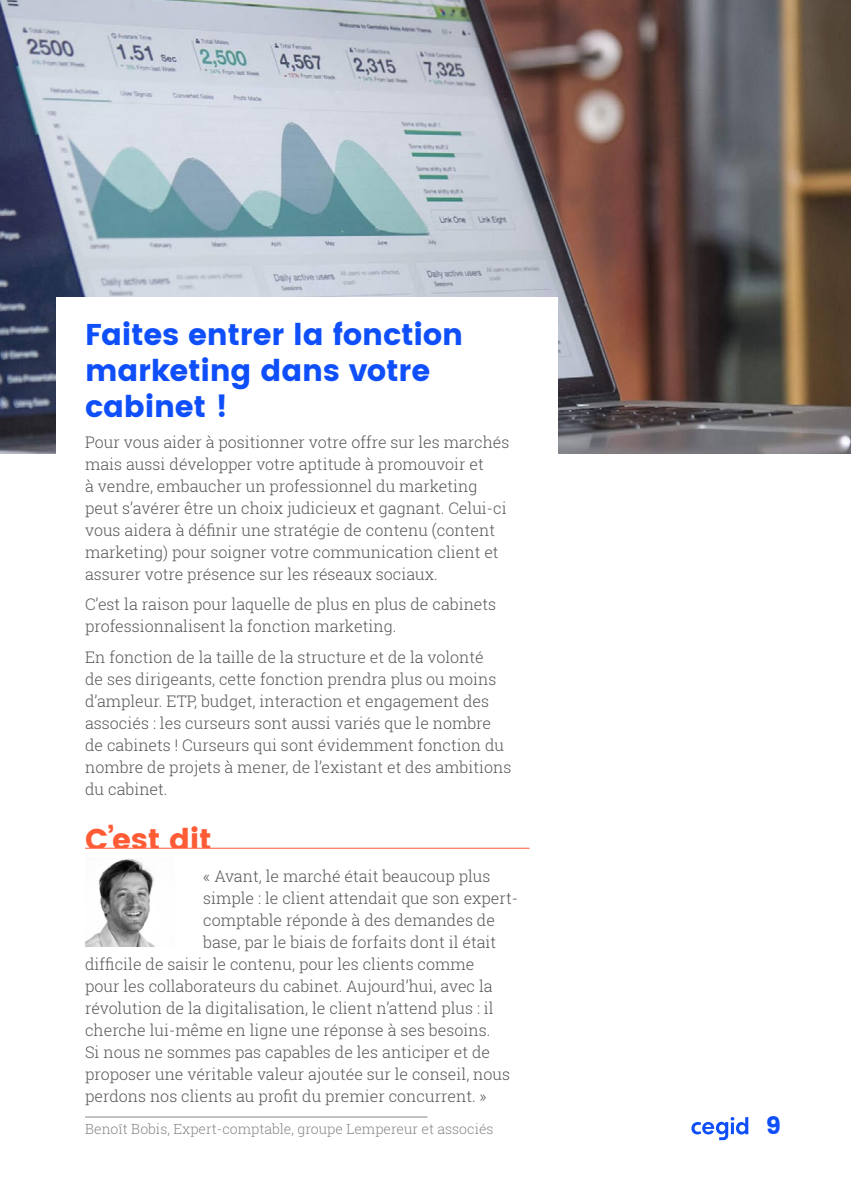
<style>
.page{position:relative;width:851px;height:1191px;background:#fff}
.page>*{position:absolute;margin:0;border:0;box-sizing:border-box;transform-origin:0 0}
.t1{font:30px/36px "Poppins";letter-spacing:-.005em;color:#0f4ffa}
.t2{font:30px "Poppins";letter-spacing:-.005em;color:#ff5c36}
.t3{font:24px "Poppins";color:#0f4ffa}
.t4{font:300 16px/22px "Roboto Slab";color:#575756}
.t5{font:300 14px "Roboto Slab";color:#878787}
</style>
<div class="page">
<img style="left:0;top:0;width:850px;height:454px">
<svg style="left:691px;top:1117px;width:57px;height:23px"></svg>
<div style="left:57px;top:297px;width:500px;height:202px;background:#fff"></div>
<hr style="left:85px;top:1116px;width:342px;height:1px;background:#878787">
<img style="left:85px;top:859px;width:70px;height:88px">
<hr style="left:85px;top:848px;width:444px;height:1px;background:#ff5c36">
<h1 class="t1" style="left:85px;top:317px;width:379px">Faites entrer la fonction marketing dans votre cabinet !</h1>
<p class="t4" style="left:85px;top:430px;width:426px">Pour vous aider à positionner votre offre sur les marchés mais aussi développer votre aptitude à promouvoir et<br>à vendre, embaucher un professionnel du marketing peut s’avérer être un choix judicieux et gagnant. Celui-ci vous aidera à définir une stratégie de contenu (content marketing) pour soigner votre communication client et assurer votre présence sur les réseaux sociaux.</p>
<p class="t4" style="left:85px;top:593px;width:412px">C’est la raison pour laquelle de plus en plus de cabinets professionnalisent la fonction marketing.</p>
<p class="t4" style="left:85px;top:645px;width:428px">En fonction de la taille de la structure et de la volonté<br>de ses dirigeants, cette fonction prendra plus ou moins d’ampleur. ETP, budget, interaction et engagement des associés : les curseurs sont aussi variés que le nombre de cabinets ! Curseurs qui sont évidemment fonction du nombre de projets à mener, de l’existant et des ambitions du cabinet.</p>
<h1 class="t2" style="left:85px;top:822px;width:128px">C’est dit</h1>
<p class="t4" style="left:203px;top:864px;width:289px">« Avant, le marché était beaucoup plus</p>
<p class="t4" style="left:203px;top:886px;width:316px">simple : le client attendait que son expert-</p>
<p class="t4" style="left:203px;top:908px;width:293px">comptable réponde à des demandes de</p>
<p class="t4" style="left:203px;top:930px;width:294px">base, par le biais de forfaits dont il était</p>
<p class="t4" style="left:85px;top:952px;width:390px">difficile de saisir le contenu, pour les clients comme</p>
<p class="t4" style="left:85px;top:974px;width:409px">pour les collaborateurs du cabinet. Aujourd’hui, avec la</p>
<p class="t4" style="left:85px;top:996px;width:410px">révolution de la digitalisation, le client n’attend plus : il</p>
<p class="t4" style="left:85px;top:1018px;width:407px">cherche lui-même en ligne une réponse à ses besoins.</p>
<p class="t4" style="left:85px;top:1040px;width:406px">Si nous ne sommes pas capables de les anticiper et de</p>
<p class="t4" style="left:85px;top:1062px;width:426px">proposer une véritable valeur ajoutée sur le conseil, nous</p>
<p class="t4" style="left:85px;top:1084px;width:403px">perdons nos clients au profit du premier concurrent. »</p>
<p class="t5" style="left:85px;top:1119px;width:410px">Benoît Bobis, Expert-comptable, groupe Lempereur et associés</p>
<h2 class="t3" style="left:765px;top:1112px;width:17px">9</h2>
</div>
